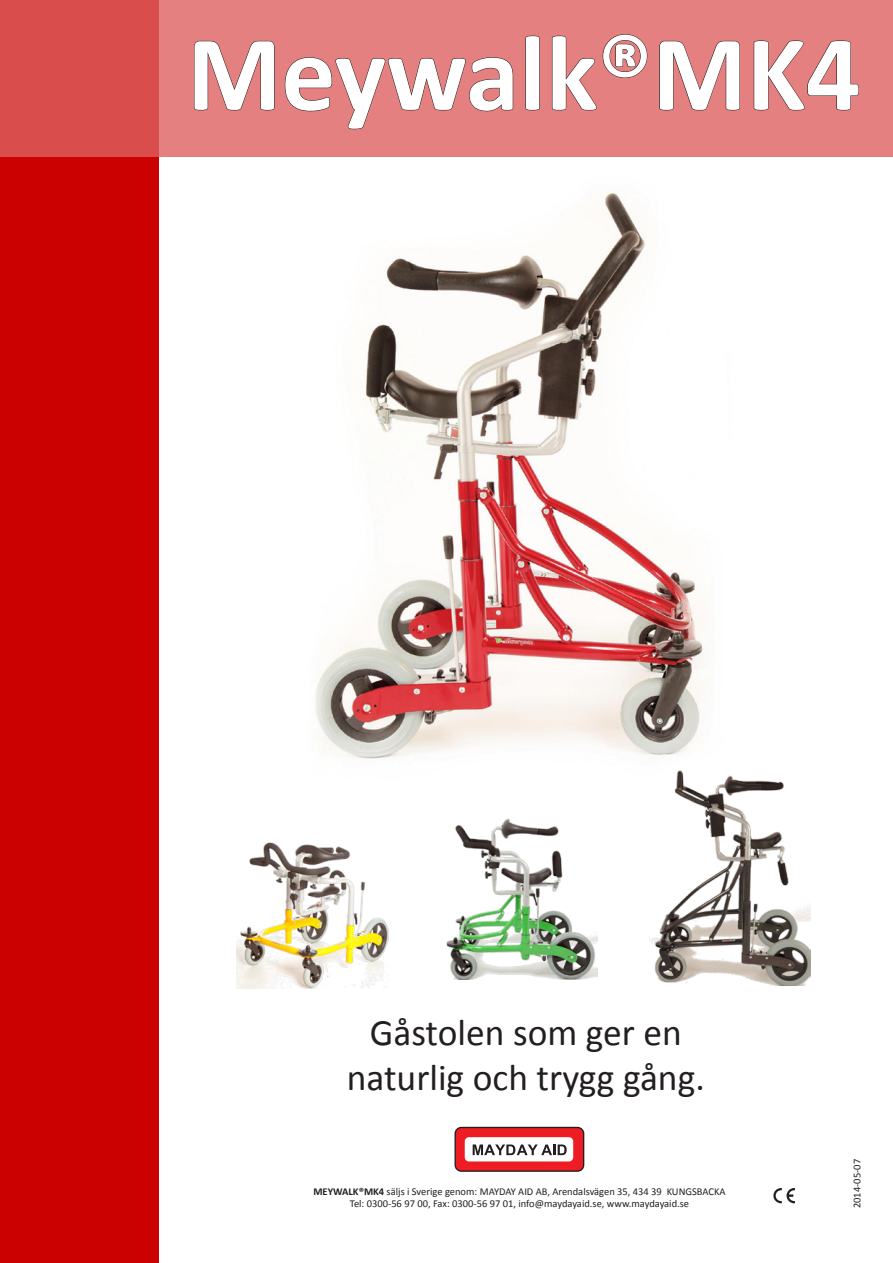
<style>
.page{position:relative;width:893px;height:1263px;background:#fff}
.page>*{position:absolute;margin:0;border:0;box-sizing:border-box;transform-origin:0 0}
.t1{font:700 108px "Calibri";color:#fff}
.t2{font:37.5px/45px "Calibri";color:#231f20;text-align:center}
.t3{font:10.5px/12.6px "Calibri";color:#231f20;text-align:center}
.s1{font-weight:700}
</style>
<div class="page">
<div style="left:0;top:0;width:159px;height:1263px;background:#ca0100"></div>
<svg style="left:456px;top:1126px;width:129px;height:46px"></svg>
<div style="left:455px;top:1127px;width:129px;height:44px;background:#ee1d23;border-radius:6px"></div>
<div style="left:454px;top:1127px;width:130px;height:45px;border:1px solid #231f20;border-radius:6px"></div>
<div style="left:465px;top:1137px;width:108px;height:24px;background:#fff;border-radius:4px"></div>
<svg style="left:473px;top:1144px;width:94px;height:11px"></svg>
<svg style="left:773px;top:1188px;width:22px;height:15px"></svg>
<div style="left:0;top:0;width:893px;height:157px;background:#e48080"></div>
<div style="left:0;top:0;width:159px;height:157px;background:#da4d4d"></div>
<svg style="left:194px;top:40px;width:81px;height:71px"></svg>
<svg style="left:285px;top:57px;width:228px;height:73px"></svg>
<svg style="left:525px;top:35px;width:15px;height:76px"></svg>
<svg style="left:551px;top:34px;width:97px;height:77px"></svg>
<svg style="left:659px;top:40px;width:81px;height:71px"></svg>
<svg style="left:753px;top:40px;width:106px;height:71px"></svg>
<img style="left:236px;top:842px;width:152px;height:146px">
<img style="left:315px;top:192px;width:392px;height:567px">
<img style="left:446px;top:818px;width:151px;height:161px">
<img style="left:650px;top:752px;width:160px;height:234px">
<p class="t1" style="left:187px;top:5px;width:675px">Meywalk®MK4</p>
<p class="t2" style="left:347px;top:1010px;width:359px">Gåstolen som ger en naturlig och trygg gång.</p>
<p class="t3" style="left:313px;top:1185px;width:414px"><span class="s1">MEYWALK®MK4</span> säljs i Sverige genom: MAYDAY AID AB, Arendalsvägen 35, 434 39 KUNGSBACKA<br>Tel: 0300-56 97 00, Fax: 0300-56 97 01, info@maydayaid.se, www.maydayaid.se</p>
<p class="t3" style="left:851px;top:1208px;width:51px;rotate:-90deg">2014-05-07</p>
</div>
